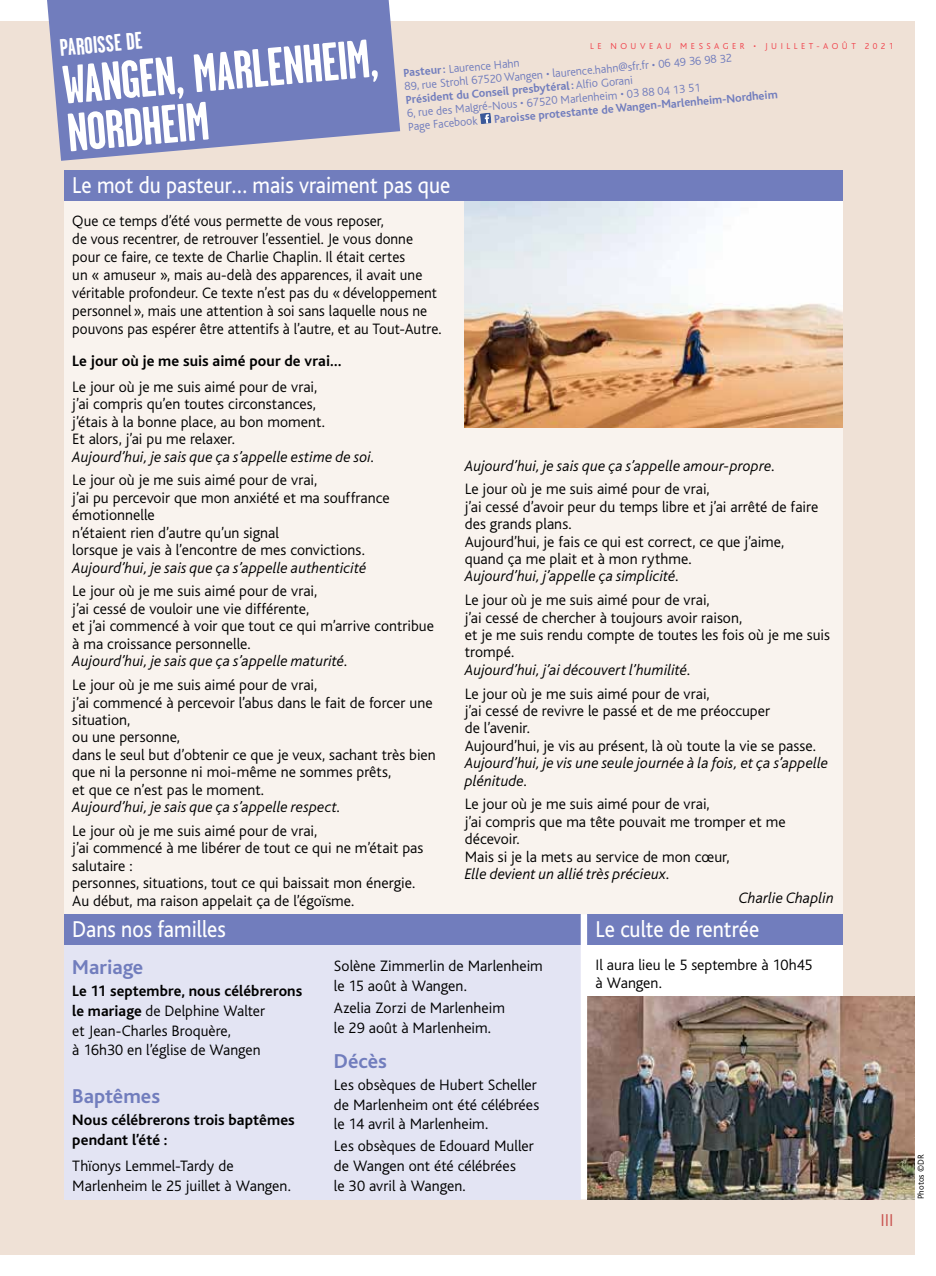
<style>
.page{position:relative;width:936px;height:1276px;background:#fff}
.page>*{position:absolute;margin:0;border:0;box-sizing:border-box;transform-origin:0 0}
.t1{font:700 54px/48px "Garage Gothic";color:#fff}
.t2{font:24px "Bliss";color:#fff;scale:.9 1}
.t3{font:700 24px "Garage Gothic";color:#fff}
.t4{font:700 21px "Bliss";color:#717dbd}
.t5{font:300 18px "Bliss";color:#c8514e}
.t6{font:300 15.75px/17.4px "Bliss";color:#000}
.t7{font:italic 300 15.75px/17.4px "Bliss";letter-spacing:.005em;color:#000}
.t8{font:700 15.75px/19.6px "Bliss";letter-spacing:.005em;color:#000}
.t9{font:300 12px/13.5px "Bliss";color:#717dbd}
.t10{font:700 12px "Bliss";color:#717dbd}
.t11{font:300 9px "Bliss";letter-spacing:.39em;color:#ef404a}
.t12{font:300 9px "Bliss";letter-spacing:.015em;color:#000}
.s1{font-weight:700}
</style>
<div class="page">
<div style="left:0;top:21px;width:914px;height:1233px;background:#efe1d6"></div>
<svg style="left:480px;top:113px;width:11px;height:11px"></svg>
<svg style="left:47px;top:0;width:353px;height:161px;background:#8089c0"></svg>
<div style="left:64px;top:170px;width:778px;height:744px;background:#f9f3ee"></div>
<div style="left:64px;top:170px;width:778px;height:30px;background:#717dbd"></div>
<div style="left:64px;top:914px;width:516px;height:285px;background:#e3e4f3"></div>
<div style="left:64px;top:914px;width:516px;height:30px;background:#717dbd"></div>
<div style="left:587px;top:914px;width:255px;height:285px;background:#fff"></div>
<div style="left:587px;top:914px;width:255px;height:30px;background:#717dbd"></div>
<img style="left:587px;top:996px;width:327px;height:203px">
<img style="left:465px;top:201px;width:377px;height:226px">
<div style="left:580px;top:914px;width:7px;height:285px;background:#fff"></div>
<h2 class="t3" style="left:59px;top:35px;width:84px;rotate:-5deg">PAROISSE DE</h2>
<h1 class="t1" style="left:61px;top:62px;width:317px;rotate:-5deg">WANGEN, MARLENHEIM,<br>NORDHEIM</h1>
<p class="t11" style="left:590px;top:42px;width:305px">LE NOUVEAU MESSAGER • JUILLET-AOÛT 2021</p>
<p class="t9" style="left:403px;top:66px;width:330px;rotate:-5deg"><span class="s1">Pasteur:</span> Laurence Hahn<br>89, rue Strohl 67520 Wangen • laurence.hahn@sfr.fr • 06 49 36 98 32<br><span class="s1">Président du Conseil presbytéral:</span> Alfi o Gorani<br>6, rue des Malgré-Nous • 67520 Marlenheim • 03 88 04 13 51<br>Page Facebook</p>
<p class="t10" style="left:493px;top:113px;width:286px;rotate:-5deg">Paroisse protestante de Wangen-Marlenheim-Nordheim</p>
<h2 class="t2" style="left:72px;top:172px;width:421px">Le mot du pasteur… mais vraiment pas que</h2>
<p class="t6" style="left:72px;top:212px;width:370px;line-height:18px">Que ce temps d’été vous permette de vous reposer,<br>de vous recentrer, de retrouver l’essentiel. Je vous donne pour ce faire, ce texte de Charlie Chaplin. Il était certes<br>un « amuseur », mais au-delà des apparences, il avait une véritable profondeur. Ce texte n’est pas du «développement personnel», mais une attention à soi sans laquelle nous ne pouvons pas espérer être attentifs à l’autre, et au Tout-Autre.</p>
<p class="t8" style="left:72px;top:351px;width:271px">Le jour où je me suis aimé pour de vrai…</p>
<p class="t6" style="left:72px;top:378px;width:254px">Le jour où je me suis aimé pour de vrai, j’ai compris qu’en toutes circonstances, j’étais à la bonne place, au bon moment.<br>Et alors, j’ai pu me relaxer.</p>
<p class="t7" style="left:72px;top:448px;width:304px">Aujourd’hui, je sais que ça s’appelle estime de soi.</p>
<p class="t6" style="left:72px;top:472px;width:319px">Le jour où je me suis aimé pour de vrai,<br>j’ai pu percevoir que mon anxiété et ma souffrance émotionnelle<br>n’étaient rien d’autre qu’un signal<br>lorsque je vais à l’encontre de mes convictions.</p>
<p class="t7" style="left:72px;top:559px;width:295px">Aujourd’hui, je sais que ça s’appelle authenticité</p>
<p class="t6" style="left:72px;top:583px;width:363px">Le jour où je me suis aimé pour de vrai,<br>j’ai cessé de vouloir une vie différente,<br>et j’ai commencé à voir que tout ce qui m’arrive contribue à ma croissance personnelle.</p>
<p class="t7" style="left:72px;top:653px;width:277px">Aujourd’hui, je sais que ça s’appelle maturité.</p>
<p class="t6" style="left:72px;top:676px;width:365px">Le jour où je me suis aimé pour de vrai,<br>j’ai commencé à percevoir l’abus dans le fait de forcer une situation,<br>ou une personne,<br>dans le seul but d’obtenir ce que je veux, sachant très bien que ni la personne ni moi-même ne sommes prêts,<br>et que ce n’est pas le moment.</p>
<p class="t7" style="left:72px;top:798px;width:270px">Aujourd’hui, je sais que ça s’appelle respect.</p>
<p class="t6" style="left:72px;top:822px;width:352px">Le jour où je me suis aimé pour de vrai,<br>j’ai commencé à me libérer de tout ce qui ne m’était pas salutaire :<br>personnes, situations, tout ce qui baissait mon énergie.<br>Au début, ma raison appelait ça de l’égoïsme.</p>
<p class="t7" style="left:465px;top:457px;width:312px">Aujourd’hui, je sais que ça s’appelle amour-propre.</p>
<p class="t6" style="left:465px;top:481px;width:355px">Le jour où je me suis aimé pour de vrai,<br>j’ai cessé d’avoir peur du temps libre et j’ai arrêté de faire des grands plans.<br>Aujourd’hui, je fais ce qui est correct, ce que j’aime, quand ça me plait et à mon rythme.</p>
<p class="t7" style="left:465px;top:568px;width:216px">Aujourd’hui, j’appelle ça simplicité.</p>
<p class="t6" style="left:465px;top:591px;width:367px">Le jour où je me suis aimé pour de vrai,<br>j’ai cessé de chercher à toujours avoir raison,<br>et je me suis rendu compte de toutes les fois où je me suis trompé.</p>
<p class="t7" style="left:465px;top:661px;width:228px">Aujourd’hui, j’ai découvert l’humilité.</p>
<p class="t6" style="left:465px;top:685px;width:352px">Le jour où je me suis aimé pour de vrai,<br>j’ai cessé de revivre le passé et de me préoccuper<br>de l’avenir.<br>Aujourd’hui, je vis au présent, là où toute la vie se passe.</p>
<p class="t7" style="left:465px;top:754px;width:365px">Aujourd’hui, je vis une seule journée à la fois, et ça s’appelle plénitude.</p>
<p class="t6" style="left:465px;top:796px;width:322px">Le jour où je me suis aimé pour de vrai,<br>j’ai compris que ma tête pouvait me tromper et me décevoir.<br>Mais si je la mets au service de mon cœur,</p>
<p class="t7" style="left:465px;top:865px;width:207px">Elle devient un allié très précieux.</p>
<p class="t7" style="left:738px;top:889px;width:97px">Charlie Chaplin</p>
<h2 class="t2" style="left:72px;top:916px;width:172px">Dans nos familles</h2>
<h3 class="t4" style="left:72px;top:956px;width:73px">Mariage</h3>
<p class="t6" style="left:72px;top:981px;width:231px;line-height:19.6px"><span class="s1">Le 11 septembre, nous célébrerons le mariage</span> de Delphine Walter<br>et Jean-Charles Broquère,<br>à 16h30 en l’église de Wangen</p>
<h3 class="t4" style="left:72px;top:1085px;width:89px">Baptêmes</h3>
<p class="t8" style="left:72px;top:1110px;width:224px">Nous célébrerons trois baptêmes pendant l’été :</p>
<p class="t6" style="left:72px;top:1156px;width:220px;line-height:19.6px">Thïonys Lemmel-Tardy de<br>Marlenheim le 25 juillet à Wangen.</p>
<p class="t6" style="left:334px;top:956px;width:210px;line-height:19.6px">Solène Zimmerlin de Marlenheim le 15 août à Wangen.</p>
<p class="t6" style="left:334px;top:998px;width:172px;line-height:19.6px">Azelia Zorzi de Marlenheim le 29 août à Marlenheim.</p>
<h3 class="t4" style="left:334px;top:1050px;width:54px">Décès</h3>
<p class="t6" style="left:334px;top:1075px;width:207px;line-height:19.6px">Les obsèques de Hubert Scheller de Marlenheim ont été célébrées le 14 avril à Marlenheim.</p>
<p class="t6" style="left:334px;top:1136px;width:201px;line-height:19.6px">Les obsèques de Edouard Muller de Wangen ont été célébrées<br>le 30 avril à Wangen.</p>
<h2 class="t2" style="left:595px;top:916px;width:183px">Le culte de rentrée</h2>
<p class="t6" style="left:595px;top:955px;width:218px;line-height:18px">Il aura lieu le 5 septembre à 10h45 à Wangen.</p>
<p class="t5" style="left:880px;top:1210px;width:14px">III</p>
<p class="t12" style="left:915px;top:1199px;width:47px;rotate:-90deg">Photos ©DR</p>
</div>
